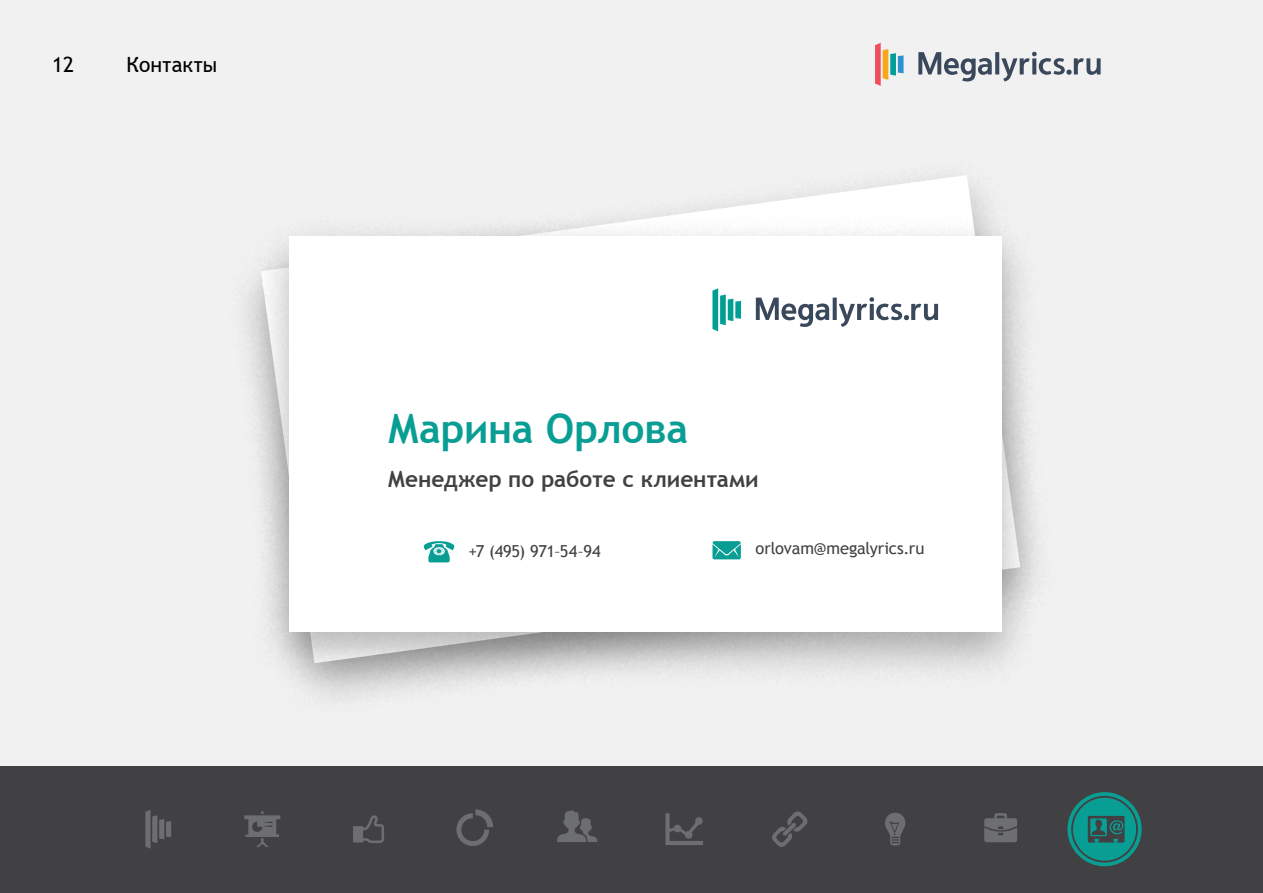
<style>
.page{position:relative;width:1263px;height:893px;background:#fff}
.page>*{position:absolute;margin:0;border:0;box-sizing:border-box;transform-origin:0 0}
.t1{font:700 40.5px "Trebuchet MS";letter-spacing:-.005em;color:#099e94}
.t2{font:700 22.5px "Trebuchet MS";letter-spacing:-.005em;color:#414042}
.t3{font:21px "Trebuchet MS";color:#000}
.t4{font:16.5px "Trebuchet MS";letter-spacing:-.01em;color:#414042}
</style>
<div class="page">
<div style="left:0;top:1px;width:1263px;height:766px;background:#f1f1f2"></div>
<svg style="left:662px;top:175px;width:327px;height:38px"></svg>
<div style="left:248px;top:213px;width:795px;height:478px;background:#000;opacity:.3"></div>
<div style="left:289px;top:236px;width:712px;height:395px;background:#fff"></div>
<svg style="left:875px;top:43px;width:28px;height:43px"></svg>
<svg style="left:918px;top:51px;width:182px;height:30px"></svg>
<svg style="left:712px;top:288px;width:29px;height:43px"></svg>
<svg style="left:756px;top:297px;width:182px;height:30px"></svg>
<div style="left:0;top:767px;width:1263px;height:126px;background:#414042"></div>
<svg style="left:145px;top:810px;width:26px;height:39px"></svg>
<svg style="left:244px;top:811px;width:37px;height:36px"></svg>
<svg style="left:353px;top:815px;width:31px;height:28px"></svg>
<svg style="left:456px;top:809px;width:37px;height:37px"></svg>
<svg style="left:557px;top:810px;width:41px;height:32px"></svg>
<svg style="left:665px;top:813px;width:38px;height:32px"></svg>
<svg style="left:772px;top:811px;width:36px;height:36px"></svg>
<svg style="left:885px;top:812px;width:21px;height:34px"></svg>
<svg style="left:984px;top:813px;width:33px;height:30px"></svg>
<svg style="left:1067px;top:792px;width:75px;height:74px"></svg>
<svg style="left:423px;top:541px;width:32px;height:21px"></svg>
<svg style="left:712px;top:541px;width:29px;height:18px"></svg>
<p class="t3" style="left:52px;top:52px;width:24px">12</p>
<p class="t3" style="left:126px;top:52px;width:92px">Контакты</p>
<h1 class="t1" style="left:388px;top:404px;width:302px">Марина Орлова</h1>
<h2 class="t2" style="left:388px;top:465px;width:373px">Менеджер по работе с клиентами</h2>
<p class="t4" style="left:468px;top:542px;width:134px">+7 (495) 971–54–94</p>
<p class="t4" style="left:756px;top:539px;width:170px">orlovam@megalyrics.ru</p>
</div>
